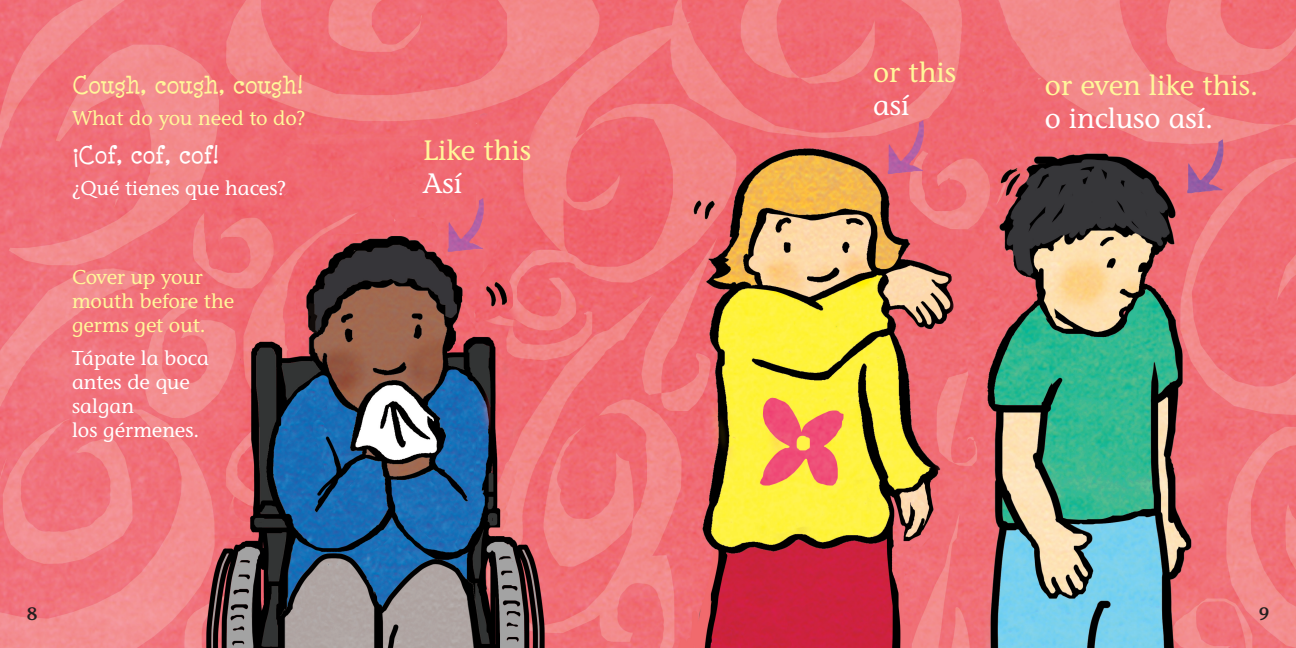
<style>
.page{position:relative;width:1296px;height:648px;background:#fff}
.page>*{position:absolute;margin:0;border:0;box-sizing:border-box;transform-origin:0 0}
.t1{font:500 28px "ITC Stone Informal";color:#fff79a}
.t2{font:500 28px "ITC Stone Informal";color:#fff}
.t3{font:24px "Minya Nouvelle";color:#fff79a}
.t4{font:24px "Minya Nouvelle";color:#fff}
.t5{font:500 20px/24px "ITC Stone Informal";color:#fff}
.t6{font:500 20px/24px "ITC Stone Informal";color:#fff79a}
.t7{font:600 18px "ITC Stone Informal";color:#231f20}
</style>
<div class="page">
<img style="left:0;top:0;width:1296px;height:648px">
<p class="t3" style="left:72px;top:72px;width:232px">Cough, cough, cough!</p>
<p class="t6" style="left:72px;top:106px;width:235px">What do you need to do?</p>
<p class="t4" style="left:72px;top:142px;width:148px">¡Cof, cof, cof!</p>
<p class="t5" style="left:72px;top:176px;width:216px">¿Qué tienes que haces?</p>
<p class="t6" style="left:72px;top:265px;width:164px">Cover up your mouth before the germs get out.</p>
<p class="t5" style="left:72px;top:346px;width:139px">Tápate la boca antes de que salgan<br>los gérmenes.</p>
<h1 class="t1" style="left:423px;top:133px;width:109px">Like this</h1>
<h1 class="t2" style="left:423px;top:167px;width:40px">Así</h1>
<h1 class="t1" style="left:873px;top:55px;width:85px">or this</h1>
<h1 class="t2" style="left:873px;top:88px;width:38px">así</h1>
<h1 class="t1" style="left:1045px;top:68px;width:215px">or even like this.</h1>
<h1 class="t2" style="left:1045px;top:101px;width:170px">o incluso así.</h1>
<p class="t7" style="left:27px;top:603px;width:12px">8</p>
<p class="t7" style="left:1259px;top:603px;width:12px">9</p>
</div>
